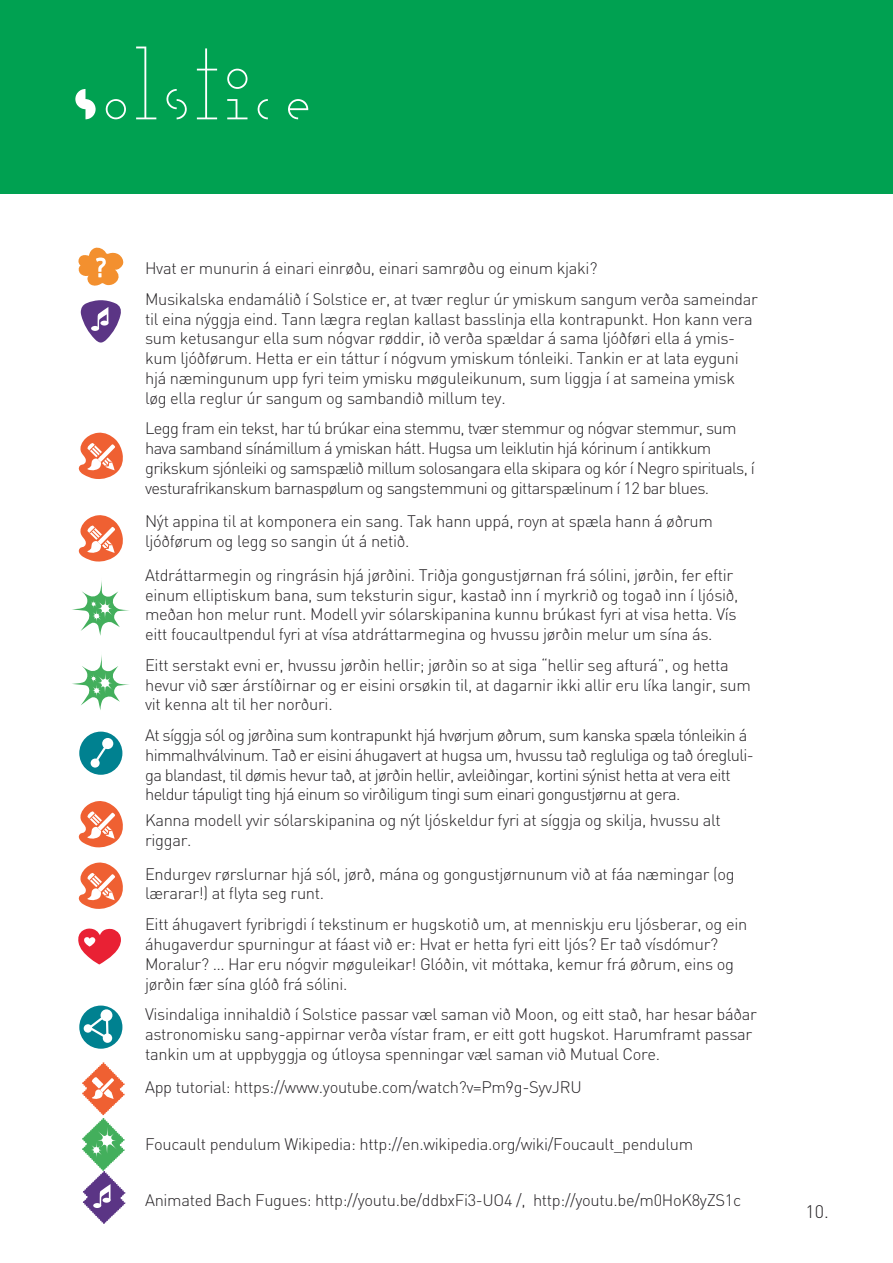
<style>
.page{position:relative;width:893px;height:1263px;background:#fff}
.page>*{position:absolute;margin:0;border:0;box-sizing:border-box;transform-origin:0 0}
.t1{font:81px "bjotopemono";color:#fff}
.t2{font:300 18px "DIN";color:#252225}
.t3{font:300 16.5px/19.8px "DIN";letter-spacing:-.02em;color:#252225}
.t4{font:300 16.5px/19.8px "DIN";letter-spacing:-.04em;color:#252225}
</style>
<div class="page">
<div style="left:0;top:0;width:893px;height:193px;background:#00a151"></div>
<svg style="left:72px;top:580px;width:57px;height:56px"></svg>
<svg style="left:72px;top:655px;width:57px;height:55px"></svg>
<svg style="left:78px;top:928px;width:43px;height:37px"></svg>
<svg style="left:78px;top:247px;width:46px;height:39px"></svg>
<svg style="left:81px;top:300px;width:40px;height:43px"></svg>
<div style="left:91px;top:326px;width:8px;height:5px;background:#fff;border-radius:50%"></div>
<div style="left:100px;top:321px;width:8px;height:5px;background:#fff;border-radius:50%"></div>
<svg style="left:78px;top:432px;width:45px;height:47px"></svg>
<svg style="left:78px;top:515px;width:45px;height:47px"></svg>
<svg style="left:78px;top:801px;width:45px;height:47px"></svg>
<svg style="left:78px;top:862px;width:45px;height:47px"></svg>
<div style="left:79px;top:732px;width:43px;height:43px;background:#008190;border-radius:50%"></div>
<div style="left:91px;top:758px;width:9px;height:9px;background:#fff;border-radius:50%"></div>
<svg style="left:94px;top:747px;width:14px;height:16px"></svg>
<div style="left:102px;top:738px;width:11px;height:11px;background:#fff;border-radius:50%"></div>
<div style="left:79px;top:1005px;width:43px;height:44px;background:#008190;border-radius:50%"></div>
<div style="left:101px;top:1009px;width:11px;height:12px;background:#fff;border-radius:50%"></div>
<svg style="left:84px;top:1024px;width:8px;height:9px"></svg>
<svg style="left:103px;top:1033px;width:9px;height:10px"></svg>
<svg style="left:86px;top:1015px;width:24px;height:27px"></svg>
<svg style="left:82px;top:1062px;width:43px;height:162px"></svg>
<h1 class="t1" style="left:75px;top:44px;width:245px">Solstice</h1>
<p class="t3" style="left:145px;top:253px;width:614px;line-height:30.6px">Hvat er munurin á einari einrøðu, einari samrøðu og einum kjaki?<br>Musikalska endamálið í Solstice er, at tvær reglur úr ymiskum sangum verða sameindar</p>
<p class="t3" style="left:145px;top:309px;width:609px">til eina nýggja eind. Tann lægra reglan kallast basslinja ella kontrapunkt. Hon kann vera sum ketusangur ella sum nógvar røddir, ið verða spældar á sama ljóðføri ella á ymis&shy;kum ljóðførum. Hetta er ein táttur í nógvum ymiskum tónleiki. Tankin er at lata eyguni hjá næmingunum upp fyri teim ymisku møguleikunum, sum liggja í at sameina ymisk løg ella reglur úr sangum og sambandið millum tey.</p>
<p class="t4" style="left:145px;top:418px;width:611px">Legg fram ein tekst, har tú brúkar eina stemmu, tvær stemmur og nógvar stemmur, sum hava samband sínámillum á ymiskan hátt. Hugsa um leiklutin hjá kórinum í antikkum grikskum sjónleiki og samspælið millum solosangara ella skipara og kór í Negro spirituals, í vesturafrikanskum barnaspølum og sangstemmuni og gittarspælinum í 12 bar blues.</p>
<p class="t3" style="left:145px;top:511px;width:569px">Nýt appina til at komponera ein sang. Tak hann uppá, royn at spæla hann á øðrum ljóðførum og legg so sangin út á netið.</p>
<p class="t3" style="left:145px;top:565px;width:595px">Atdráttarmegin og ringrásin hjá jørðini. Triðja gongustjørnan frá sólini, jørðin, fer eftir einum elliptiskum bana, sum teksturin sigur, kastað inn í myrkrið og togað inn í ljósið, meðan hon melur runt. Modell yvir sólarskipanina kunnu brúkast fyri at visa hetta. Vís eitt foucaultpendul fyri at vísa atdráttarmegina og hvussu jørðin melur um sína ás.</p>
<p class="t3" style="left:145px;top:655px;width:607px">Eitt serstakt evni er, hvussu jørðin hellir; jørðin so at siga “hellir seg afturá”, og hetta hevur við sær árstíðirnar og er eisini orsøkin til, at dagarnir ikki allir eru líka langir, sum vit kenna alt til her norðuri.</p>
<p class="t4" style="left:145px;top:725px;width:610px">At síggja sól og jørðina sum kontrapunkt hjá hvørjum øðrum, sum kanska spæla tónleikin á himmalhválvinum. Tað er eisini áhugavert at hugsa um, hvussu tað regluliga og tað óregluli&shy;ga blandast, til dømis hevur tað, at jørðin hellir, avleiðingar, kortini sýnist hetta at vera eitt heldur tápuligt ting hjá einum so virðiligum tingi sum einari gongustjørnu at gera.</p>
<p class="t3" style="left:145px;top:810px;width:577px">Kanna modell yvir sólarskipanina og nýt ljóskeldur fyri at síggja og skilja, hvussu alt riggar.</p>
<p class="t3" style="left:145px;top:864px;width:591px">Endurgev rørslurnar hjá sól, jørð, mána og gongustjørnunum við at fáa næmingar (og lærarar!) at flyta seg runt.</p>
<p class="t3" style="left:145px;top:914px;width:604px">Eitt áhugavert fyribrigdi í tekstinum er hugskotið um, at menniskju eru ljósberar, og ein áhugaverdur spurningur at fáast við er: Hvat er hetta fyri eitt ljós? Er tað vísdómur?<br>Moralur? … Har eru nógvir møguleikar! Glóðin, vit móttaka, kemur frá øðrum, eins og jørðin fær sína glóð frá sólini.</p>
<p class="t3" style="left:145px;top:1004px;width:613px">Visindaliga innihaldið í Solstice passar væl saman við Moon, og eitt stað, har hesar báðar astronomisku sang-appirnar verða vístar fram, er eitt gott hugskot. Harumframt passar tankin um at uppbyggja og útloysa spenningar væl saman við Mutual Core.</p>
<p class="t3" style="left:145px;top:1077px;width:438px">App tutorial: https://www.youtube.com/watch?v=Pm9g-SyvJRU</p>
<p class="t3" style="left:145px;top:1134px;width:550px">Foucault pendulum Wikipedia: http://en.wikipedia.org/wiki/Foucault_pendulum</p>
<p class="t3" style="left:145px;top:1190px;width:598px">Animated Bach Fugues: http://youtu.be/ddbxFi3-UO4 /, http://youtu.be/m0HoK8yZS1c</p>
<p class="t2" style="left:806px;top:1200px;width:25px">10.</p>
</div>
